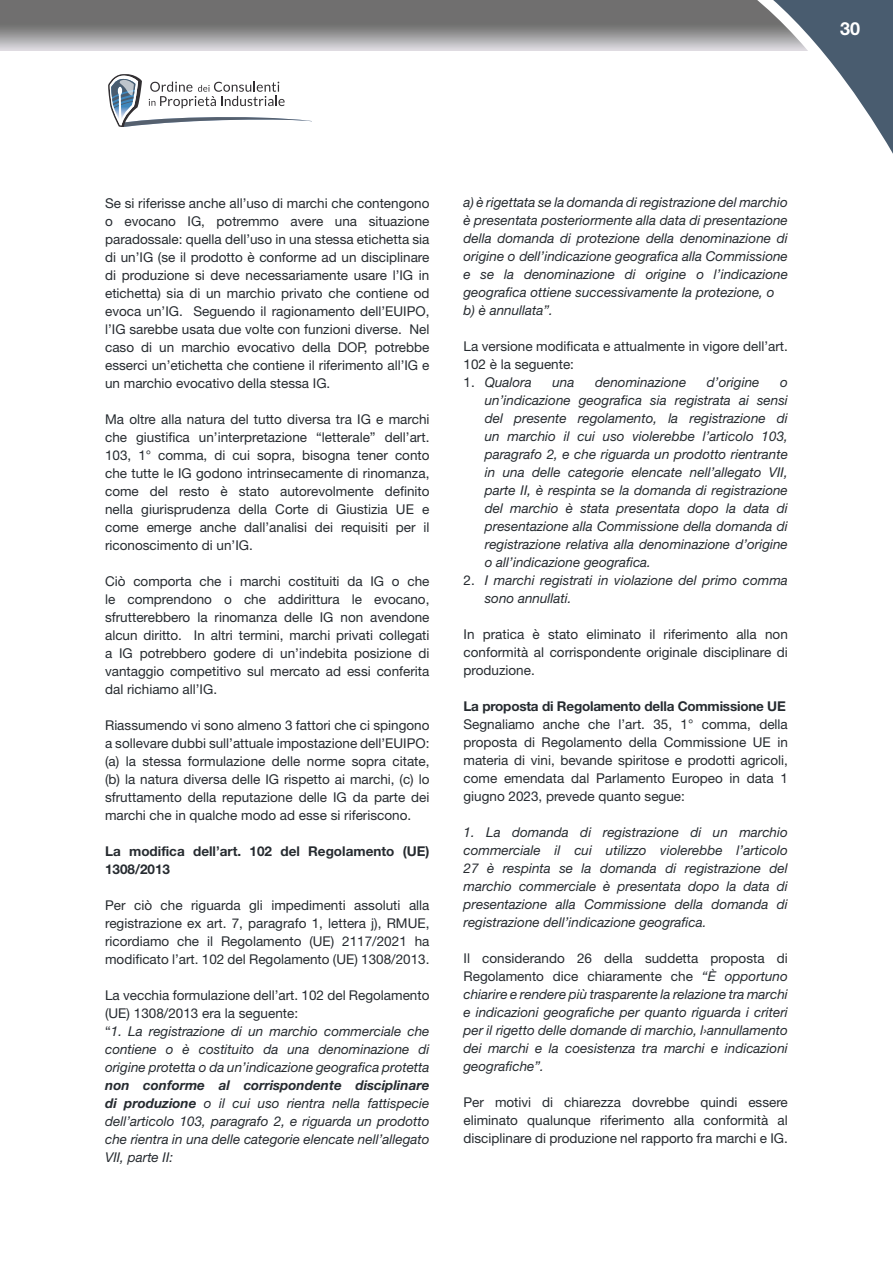
<style>
.page{position:relative;width:893px;height:1263px;background:#fff}
.page>*{position:absolute;margin:0;border:0;box-sizing:border-box;transform-origin:0 0}
.t1{font:700 18px "Helvetica Neue";color:#fff}
.t2{font:13.5px/18px "Helvetica Neue";color:#262b30;text-align:justify}
.t3{font:italic 13.5px/18px "Helvetica Neue";color:#262b30;text-align:justify}
.t4{font:700 13.5px/18px "Helvetica Neue";letter-spacing:-.005em;color:#262b30}
.s1{font-style:normal}
.s2{font-weight:700}
</style>
<div class="page">
<svg style="left:0;top:0;width:712px;height:51px;background:#8c8b8c"></svg>
<svg style="left:712px;top:0;width:181px;height:154px"></svg>
<svg style="left:108px;top:74px;width:204px;height:53px"></svg>
<h1 class="t1" style="left:840px;top:18px;width:22px">30</h1>
<p class="t2" style="left:105px;top:194px;width:326px">Se si riferisse anche all’uso di marchi che contengono o evocano IG, potremmo avere una situazione paradossale: quella dell’uso in una stessa etichetta sia di un’IG (se il prodotto è conforme ad un disciplinare di produzione si deve necessariamente usare l’IG in etichetta) sia di un marchio privato che contiene od evoca un’IG. Seguendo il ragionamento dell’EUIPO, l’IG sarebbe usata due volte con funzioni diverse. Nel caso di un marchio evocativo della DOP, potrebbe esserci un’etichetta che contiene il riferimento all’IG e un marchio evocativo della stessa IG.</p>
<p class="t2" style="left:105px;top:410px;width:326px">Ma oltre alla natura del tutto diversa tra IG e marchi che giustifica un’interpretazione “letterale” dell’art.<br>103, 1° comma, di cui sopra, bisogna tener conto che tutte le IG godono intrinsecamente di rinomanza, come del resto è stato autorevolmente definito nella giurisprudenza della Corte di Giustizia UE e come emerge anche dall’analisi dei requisiti per il riconoscimento di un’IG.</p>
<p class="t2" style="left:105px;top:572px;width:326px">Ciò comporta che i marchi costituiti da IG o che le comprendono o che addirittura le evocano, sfrutterebbero la rinomanza delle IG non avendone alcun diritto. In altri termini, marchi privati collegati a IG potrebbero godere di un’indebita posizione di vantaggio competitivo sul mercato ad essi conferita dal richiamo all’IG.</p>
<p class="t2" style="left:105px;top:716px;width:326px">Riassumendo vi sono almeno 3 fattori che ci spingono a sollevare dubbi sull’attuale impostazione dell’EUIPO: (a) la stessa formulazione delle norme sopra citate, (b) la natura diversa delle IG rispetto ai marchi, (c) lo sfruttamento della reputazione delle IG da parte dei marchi che in qualche modo ad esse si riferiscono.</p>
<p class="t4" style="left:105px;top:841px;width:326px">La modifica dell’art. 102 del Regolamento (UE)<br>1308/2013</p>
<p class="t2" style="left:105px;top:895px;width:326px">Per ciò che riguarda gli impedimenti assoluti alla registrazione ex art. 7, paragrafo 1, lettera j), RMUE, ricordiamo che il Regolamento (UE) 2117/2021 ha modificato l’art. 102 del Regolamento (UE) 1308/2013.</p>
<p class="t3" style="left:105px;top:985px;width:326px;text-align:left"><span class="s1">La vecchia formulazione dell’art. 102 del Regolamento (UE) 1308/2013 era la seguente:<br>“</span>1. La registrazione di un marchio commerciale che contiene o è costituito da una denominazione di origine protetta o da un’indicazione geografica protetta</p>
<p class="t3" style="left:105px;top:1075px;width:326px"><span class="s2">non conforme al corrispondente disciplinare di produzione</span> o il cui uso rientra nella fattispecie dell’articolo 103, paragrafo 2, e riguarda un prodotto che rientra in una delle categorie elencate nell’allegato VII, parte II:</p>
<p class="t3" style="left:463px;top:193px;width:326px;text-align:left">a) è rigettata se la domanda di registrazione del marchio è presentata posteriormente alla data di presentazione della domanda di protezione della denominazione di origine o dell’indicazione geografica alla Commissione e se la denominazione di origine o l’indicazione geografica ottiene successivamente la protezione, o b) è annullata”.</p>
<p class="t2" style="left:463px;top:337px;width:326px">La versione modificata e attualmente in vigore dell’art.<br>102 è la seguente:</p>
<p class="t3" style="left:463px;top:373px;width:70px"><span class="s1">1.</span> Qualora</p>
<p class="t3" style="left:552px;top:373px;width:24px">una</p>
<p class="t3" style="left:595px;top:373px;width:93px">denominazione</p>
<p class="t3" style="left:707px;top:373px;width:54px">d’origine</p>
<p class="t3" style="left:485px;top:373px;width:305px;text-indent:295px">o un’indicazione geografica sia registrata ai sensi del presente regolamento, la registrazione di un marchio il cui uso violerebbe l’articolo 103, paragrafo 2, e che riguarda un prodotto rientrante in una delle categorie elencate nell’allegato VII, parte II, è respinta se la domanda di registrazione del marchio è stata presentata dopo la data di presentazione alla Commissione della domanda di registrazione relativa alla denominazione d’origine o all’indicazione geografica.</p>
<p class="t3" style="left:485px;top:571px;width:305px;text-indent:-21px"><span class="s1">2.</span> I marchi registrati in violazione del primo comma sono annullati.</p>
<p class="t2" style="left:463px;top:625px;width:326px">In pratica è stato eliminato il riferimento alla non conformità al corrispondente originale disciplinare di produzione.</p>
<p class="t4" style="left:463px;top:697px;width:324px">La proposta di Regolamento della Commissione UE</p>
<p class="t2" style="left:463px;top:715px;width:326px">Segnaliamo anche che l’art. 35, 1° comma, della proposta di Regolamento della Commissione UE in materia di vini, bevande spiritose e prodotti agricoli, come emendata dal Parlamento Europeo in data 1 giugno 2023, prevede quanto segue:</p>
<p class="t3" style="left:463px;top:823px;width:326px">1. La domanda di registrazione di un marchio commerciale il cui utilizzo violerebbe l’articolo 27 è respinta se la domanda di registrazione del marchio commerciale è presentata dopo la data di presentazione alla Commissione della domanda di registrazione dell’indicazione geografica.</p>
<p class="t3" style="left:463px;top:949px;width:326px"><span class="s1">Il considerando 26 della suddetta proposta di Regolamento dice chiaramente che</span> “È opportuno chiarire e rendere più trasparente la relazione tra marchi e indicazioni geografiche per quanto riguarda i criteri per il rigetto delle domande di marchio, l›annullamento dei marchi e la coesistenza tra marchi e indicazioni geografiche”.</p>
<p class="t2" style="left:463px;top:1093px;width:326px">Per motivi di chiarezza dovrebbe quindi essere eliminato qualunque riferimento alla conformità al disciplinare di produzione nel rapporto fra marchi e IG.</p>
</div>
